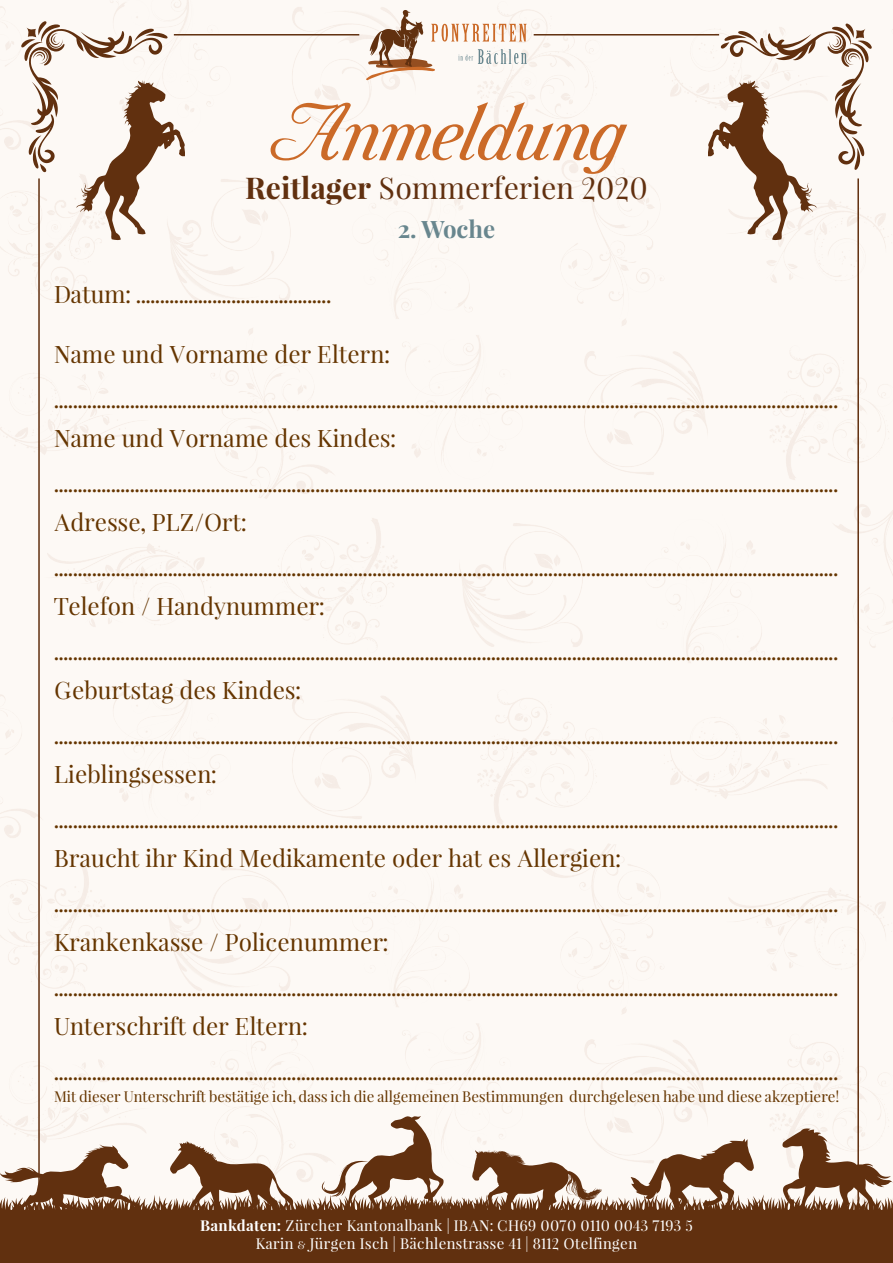
<style>
.page{position:relative;width:893px;height:1263px;background:#fff}
.page>*{position:absolute;margin:0;border:0;box-sizing:border-box;transform-origin:0 0}
.t1{font:500 72px "Mon Amour One";color:#cb6a28}
.t2{font:30px "Playfair Display";color:#61300f}
.t3{font:24px/45px "Playfair Display";color:#653500}
.t4{font:700 24px "Playfair Display";color:#68868e}
.t5{font:15px/18px "Playfair Display";letter-spacing:.02em;color:#fff;text-align:center}
.t6{font:15px "Playfair Display";color:#653500}
.s1{font-weight:700}
.s2{font-size:10.5px}
</style>
<div class="page">
<div style="left:0;top:0;width:893px;height:1115px;background:#fdf9f5"></div>
<svg style="left:0;top:1115px;width:893px;height:103px"></svg>
<div style="left:0;top:1218px;width:893px;height:45px;background:#61300f"></div>
<svg style="left:21px;top:21px;width:164px;height:219px"></svg>
<svg style="left:708px;top:23px;width:164px;height:217px"></svg>
<hr style="left:174px;top:34px;width:185px;height:2px;background:#61300f">
<hr style="left:534px;top:34px;width:185px;height:2px;background:#61300f">
<hr style="left:38px;top:178px;width:2px;height:1051px;background:#61300f">
<hr style="left:857px;top:178px;width:2px;height:1051px;background:#61300f">
<svg style="left:365px;top:10px;width:162px;height:71px"></svg>
<h1 class="t1" style="left:270px;top:86px;width:354px">Anmeldung</h1>
<p class="t2" style="left:245px;top:167px;width:404px"><span class="s1">Reitlager</span> Sommerferien 2020</p>
<p class="t3" style="left:54px;top:270px;width:279px">Datum: .........................................</p>
<p class="t4" style="left:398px;top:214px;width:99px">2. Woche</p>
<p class="t3" style="left:54px;top:330px;width:786px">Name und Vorname der Eltern: .....................................................................................................................................................................</p>
<p class="t3" style="left:54px;top:414px;width:786px">Name und Vorname des Kindes: .....................................................................................................................................................................</p>
<p class="t3" style="left:54px;top:498px;width:786px">Adresse, PLZ/Ort: .....................................................................................................................................................................</p>
<p class="t3" style="left:54px;top:582px;width:786px">Telefon / Handynummer: .....................................................................................................................................................................</p>
<p class="t3" style="left:54px;top:666px;width:786px">Geburtstag des Kindes: .....................................................................................................................................................................</p>
<p class="t3" style="left:54px;top:750px;width:786px">Lieblingsessen: .....................................................................................................................................................................</p>
<p class="t3" style="left:54px;top:834px;width:786px">Braucht ihr Kind Medikamente oder hat es Allergien: .....................................................................................................................................................................</p>
<p class="t3" style="left:54px;top:918px;width:786px">Krankenkasse / Policenummer: .....................................................................................................................................................................</p>
<p class="t3" style="left:54px;top:1002px;width:786px">Unterschrift der Eltern: .....................................................................................................................................................................</p>
<p class="t6" style="left:54px;top:1086px;width:786px">Mit dieser Unterschrift bestätige ich, dass ich die allgemeinen Bestimmungen durchgelesen habe und diese akzeptiere!</p>
<p class="t5" style="left:200px;top:1216px;width:494px"><span class="s1">Bankdaten:</span> Zürcher Kantonalbank | IBAN: CH69 0070 0110 0043 7193 5<br>Karin <span class="s2">&amp;</span> Jürgen Isch | Bächlenstrasse 41 | 8112 Otelfingen</p>
</div>
